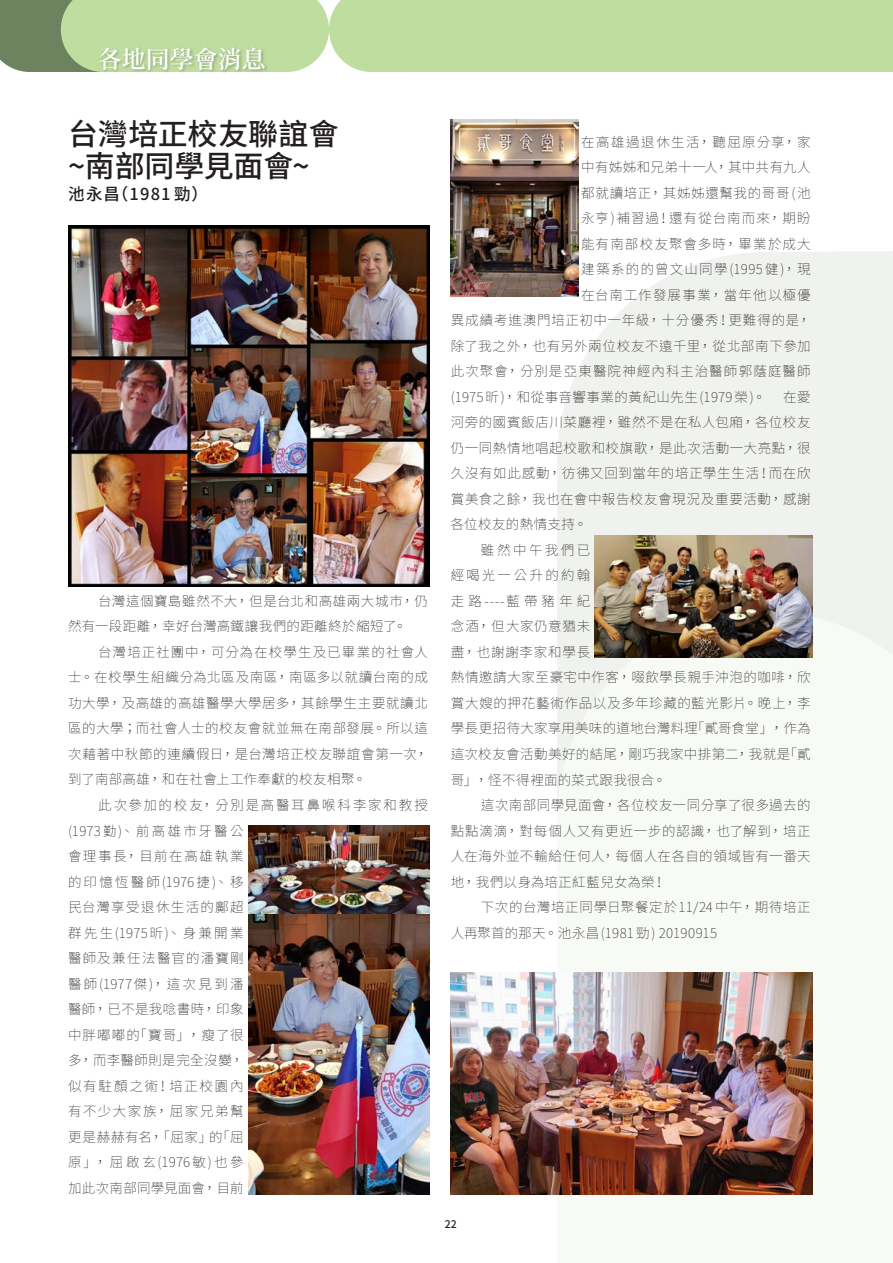
<style>
.page{position:relative;width:893px;height:1263px;background:#fff}
.page>*{position:absolute;margin:0;border:0;box-sizing:border-box;transform-origin:0 0}
.小題_Column{font:500 30px "Source Han Sans TW";letter-spacing:-.005em;color:#231f20}
.t1{font:600 24px "Source Han Serif TC";color:#fff}
.Author_L{font:500 16.5px "Source Han Sans TW";letter-spacing:.075em;color:#231f20}
.內文_Indent{font:200 13.5px/25.5px "Source Han Sans TW";letter-spacing:.05em;color:#231f20}
.內文_Indent-2{font:200 13.5px/25.5px "Source Han Sans TW";letter-spacing:.1em;color:#231f20}
.內文_Indent-3{font:200 13.5px "Source Han Sans TW";letter-spacing:.085em;color:#231f20}
.內文_Indent-4{font:200 13.5px "Source Han Sans TW";letter-spacing:.08em;color:#231f20}
.內文_Indent-5{font:200 13.5px "Source Han Sans TW";letter-spacing:.03em;color:#231f20}
.內文_Indent-6{font:200 13.5px "Source Han Sans TW";letter-spacing:.09em;color:#231f20}
.內文_Indent-7{font:200 13.5px "Source Han Sans TW";letter-spacing:.02em;color:#231f20}
.t2{font:500 10.5px "Source Han Sans TW";color:#231f20}
</style>
<div class="page">
<svg style="left:0;top:0;width:893px;height:72px;background:#b8d69b"></svg>
<div style="left:97px;top:46px;width:172px;height:29px;background:#231f20;opacity:.3"></div>
<svg style="left:557px;top:251px;width:336px;height:361px;fill:#f0f2ef"></svg>
<div style="left:557px;top:612px;width:336px;height:583px;background:#f8fbf5"></div>
<img style="left:68px;top:225px;width:361px;height:361px">
<img style="left:249px;top:914px;width:180px;height:281px">
<img style="left:451px;top:119px;width:127px;height:177px">
<img style="left:595px;top:536px;width:218px;height:122px">
<img style="left:451px;top:972px;width:361px;height:223px">
<img style="left:249px;top:826px;width:180px;height:88px">
<h2 class="t1" style="left:98px;top:46px;width:170px">各地同學會消息</h2>
<p class="小題_Column" style="left:68px;top:118px;width:272px">台灣培正校友聯誼會</p>
<p class="小題_Column" style="left:68px;top:149px;width:243px">~南部同學見面會~</p>
<p class="Author_L" style="left:68px;top:184px;width:142px">池永昌（1981 勁）</p>
<p class="內文_Indent" style="left:68px;top:588px;width:361px;text-indent:30px">台灣這個寶島雖然不大，但是台北和高雄兩大城市，仍然有一段距離，幸好台灣高鐵讓我們的距離終於縮短了。</p>
<p class="內文_Indent" style="left:68px;top:639px;width:362px;text-align:justify;text-indent:30px">台灣培正社團中，可分為在校學生及已畢業的社會人士。在校學生組織分為北區及南區，南區多以就讀台南的成功大學，及高雄的高雄醫學大學居多，其餘學生主要就讀北區的大學；而社會人士的校友會就並無在南部發展。所以這次藉著中秋節的連續假日，是台灣培正校友聯誼會第一次，到了南部高雄，和在社會上工作奉獻的校友相聚。</p>
<p class="內文_Indent-2" style="left:68px;top:792px;width:362px;text-indent:30px">此次參加的校友，分別是高醫耳鼻喉科李家和教授(1973勤)、前高雄市牙醫公<br>會理事長，目前在高雄執業<br>的印憶恆醫師(1976捷)、移<br>民台灣享受退休生活的鄺超<br>群先生(1975昕)、身兼開業<br>醫師及兼任法醫官的潘寶剛<br>醫師(1977傑)，這次見到潘<br>醫師，已不是我唸書時，印象<br>中胖嘟嘟的「寶哥」，瘦了很<br>多，而李醫師則是完全沒變，<br>似有駐顏之術！培正校園內<br>有不少大家族，屈家兄弟幫<br>更是赫赫有名，「屈家」的「屈<br>原」，屈啟玄(1976敏)也參<br>加此次南部同學見面會，目前</p>
<p class="內文_Indent-2" style="left:581px;top:130px;width:231px">在高雄過退休生活，聽屈原分享，家</p>
<p class="內文_Indent-7" style="left:581px;top:160px;width:231px">中有姊姊和兄弟十一人，其中共有九人</p>
<p class="內文_Indent" style="left:581px;top:181px;width:231px">都就讀培正，其姊姊還幫我的哥哥(池</p>
<p class="內文_Indent-4" style="left:581px;top:211px;width:231px">永亨)補習過！還有從台南而來，期盼</p>
<p class="內文_Indent-4" style="left:581px;top:236px;width:231px">能有南部校友聚會多時，畢業於成大</p>
<p class="內文_Indent-6" style="left:581px;top:262px;width:231px">建築系的的曾文山同學(1995健)，現</p>
<p class="內文_Indent-3" style="left:581px;top:287px;width:231px">在台南工作發展事業，當年他以極優</p>
<p class="內文_Indent" style="left:451px;top:308px;width:361px">異成績考進澳門培正初中一年級，十分優秀！更難得的是，</p>
<p class="內文_Indent" style="left:451px;top:334px;width:362px">除了我之外，也有另外兩位校友不遠千里，從北部南下參加</p>
<p class="內文_Indent-3" style="left:451px;top:364px;width:361px">此次聚會，分別是亞東醫院神經內科主治醫師郭蔭庭醫師</p>
<p class="內文_Indent-5" style="left:451px;top:389px;width:317px">(1975昕)，和從事音響事業的黃紀山先生(1979榮)。</p>
<p class="內文_Indent" style="left:451px;top:384px;width:362px;text-align:justify;text-indent:332px">在愛河旁的國賓飯店川菜廳裡，雖然不是在私人包廂，各位校友仍一同熱情地唱起校歌和校旗歌，是此次活動一大亮點，很久沒有如此感動，彷彿又回到當年的培正學生生活！而在欣賞美食之餘，我也在會中報告校友會現況及重要活動，感謝各位校友的熱情支持。</p>
<p class="內文_Indent" style="left:451px;top:537px;width:362px;text-indent:30px">雖然中午我們已<br>經喝光一公升的約翰<br>走路----藍帶豬年紀<br>念酒，但大家仍意猶未<br>盡，也謝謝李家和學長<br>熱情邀請大家至豪宅中作客，啜飲學長親手沖泡的咖啡，欣賞大嫂的押花藝術作品以及多年珍藏的藍光影片。晚上，李學長更招待大家享用美味的道地台灣料理「貳哥食堂」，作為這次校友會活動美好的結尾，剛巧我家中排第二，我就是「貳哥」，怪不得裡面的菜式跟我很合。</p>
<p class="內文_Indent" style="left:451px;top:792px;width:362px;text-align:justify;text-indent:30px">這次南部同學見面會，各位校友一同分享了很多過去的點點滴滴，對每個人又有更近一步的認識，也了解到，培正人在海外並不輸給任何人，每個人在各自的領域皆有一番天地，我們以身為培正紅藍兒女為榮！</p>
<p class="內文_Indent" style="left:451px;top:895px;width:361px;text-indent:30px">下次的台灣培正同學日聚餐定於11/24中午，期待培正人再聚首的那天。池永昌(1981勁) 20190915</p>
<p class="t2" style="left:445px;top:1218px;width:13px">22</p>
</div>
